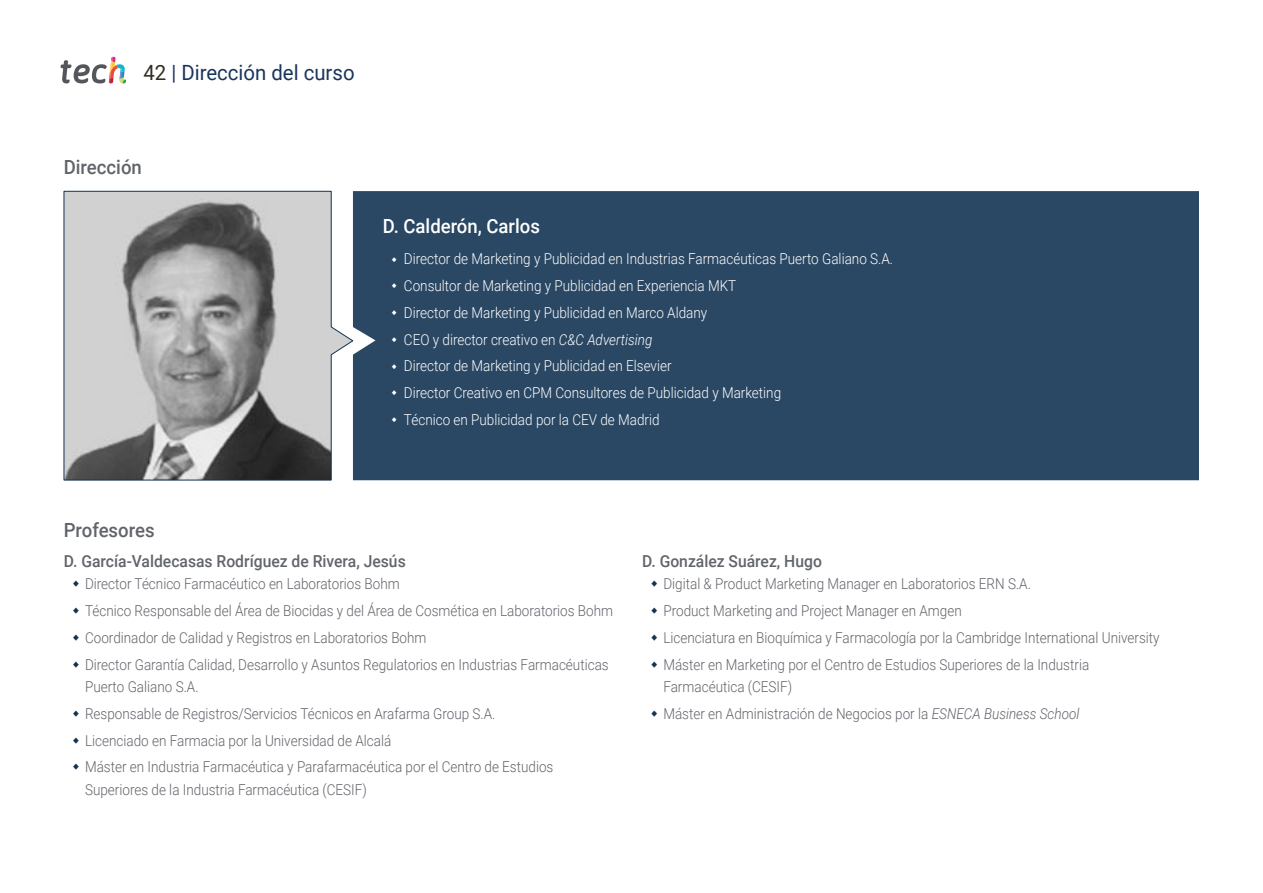
<style>
.page{position:relative;width:1263px;height:893px;background:#fff}
.page>*{position:absolute;margin:0;border:0;box-sizing:border-box;transform-origin:0 0}
.t1{font:21px "Roboto";color:#1a355c}
.t2{font:500 19.5px "Roboto";color:#61646a;scale:.95 1}
.t3{font:500 19.5px "Roboto";color:#fff;scale:.95 1}
.t4{font:500 16.5px "Roboto";color:#61646a;scale:.95 1}
.t5{font:300 15px/26.7px "Roboto";color:#61646a;scale:.9 1}
.t6{font:300 15px/26.7px "Roboto";color:#fff;scale:.9 1}
.s1{color:#312e20}
.s2{font-style:italic}
</style>
<div class="page">
<svg style="left:61px;top:57px;width:65px;height:27px"></svg>
<div style="left:353px;top:191px;width:846px;height:289px;background:#2a4763"></div>
<svg style="left:64px;top:191px;width:289px;height:289px;background:#a9a9aa"></svg>
<svg style="left:392px;top:257px;width:5px;height:5px"></svg>
<svg style="left:392px;top:283px;width:5px;height:5px"></svg>
<svg style="left:392px;top:310px;width:5px;height:5px"></svg>
<svg style="left:392px;top:337px;width:5px;height:5px"></svg>
<svg style="left:392px;top:364px;width:5px;height:5px"></svg>
<svg style="left:392px;top:390px;width:5px;height:5px"></svg>
<svg style="left:392px;top:417px;width:5px;height:5px"></svg>
<h1 class="t1" style="left:144px;top:57px;width:213px"><span class="s1">42</span> | Dirección del curso</h1>
<h2 class="t2" style="left:64px;top:153px;width:84px">Dirección</h2>
<h2 class="t3" style="left:383px;top:212px;width:167px">D. Calderón, Carlos</h2>
<p class="t6" style="left:404px;top:245px;width:545px">Director de Marketing y Publicidad en Industrias Farmacéuticas Puerto Galiano S.A.<br>Consultor de Marketing y Publicidad en Experiencia MKT<br>Director de Marketing y Publicidad en Marco Aldany<br>CEO y director creativo en <span class="s2">C&amp;C Advertising<br></span>Director de Marketing y Publicidad en Elsevier<br>Director Creativo en CPM Consultores de Publicidad y Marketing<br>Técnico en Publicidad por la CEV de Madrid</p>
<h2 class="t2" style="left:64px;top:517px;width:97px">Profesores</h2>
<p class="t4" style="left:64px;top:550px;width:361px">D. García-Valdecasas Rodríguez de Rivera, Jesús</p>
<p class="t5" style="left:85px;top:570px;width:588px">Director Técnico Farmacéutico en Laboratorios Bohm<br>Técnico Responsable del Área de Biocidas y del Área de Cosmética en Laboratorios Bohm Coordinador de Calidad y Registros en Laboratorios Bohm<br>Director Garantía Calidad, Desarrollo y Asuntos Regulatorios en Industrias Farmacéuticas</p>
<p class="t5" style="left:85px;top:673px;width:522px">Puerto Galiano S.A.<br>Responsable de Registros/Servicios Técnicos en Arafarma Group S.A.<br>Licenciado en Farmacia por la Universidad de Alcalá<br>Máster en Industria Farmacéutica y Parafarmacéutica por el Centro de Estudios</p>
<p class="t5" style="left:85px;top:776px;width:315px">Superiores de la Industria Farmacéutica (CESIF)</p>
<p class="t4" style="left:642px;top:550px;width:191px">D. González Suárez, Hugo</p>
<p class="t5" style="left:663px;top:570px;width:553px">Digital &amp; Product Marketing Manager en Laboratorios ERN S.A.<br>Product Marketing and Project Manager en Amgen<br>Licenciatura en Bioquímica y Farmacología por la Cambridge International University Máster en Marketing por el Centro de Estudios Superiores de la Industria</p>
<p class="t5" style="left:663px;top:673px;width:464px">Farmacéutica (CESIF)<br>Máster en Administración de Negocios por la <span class="s2">ESNECA Business School</span></p>
</div>
